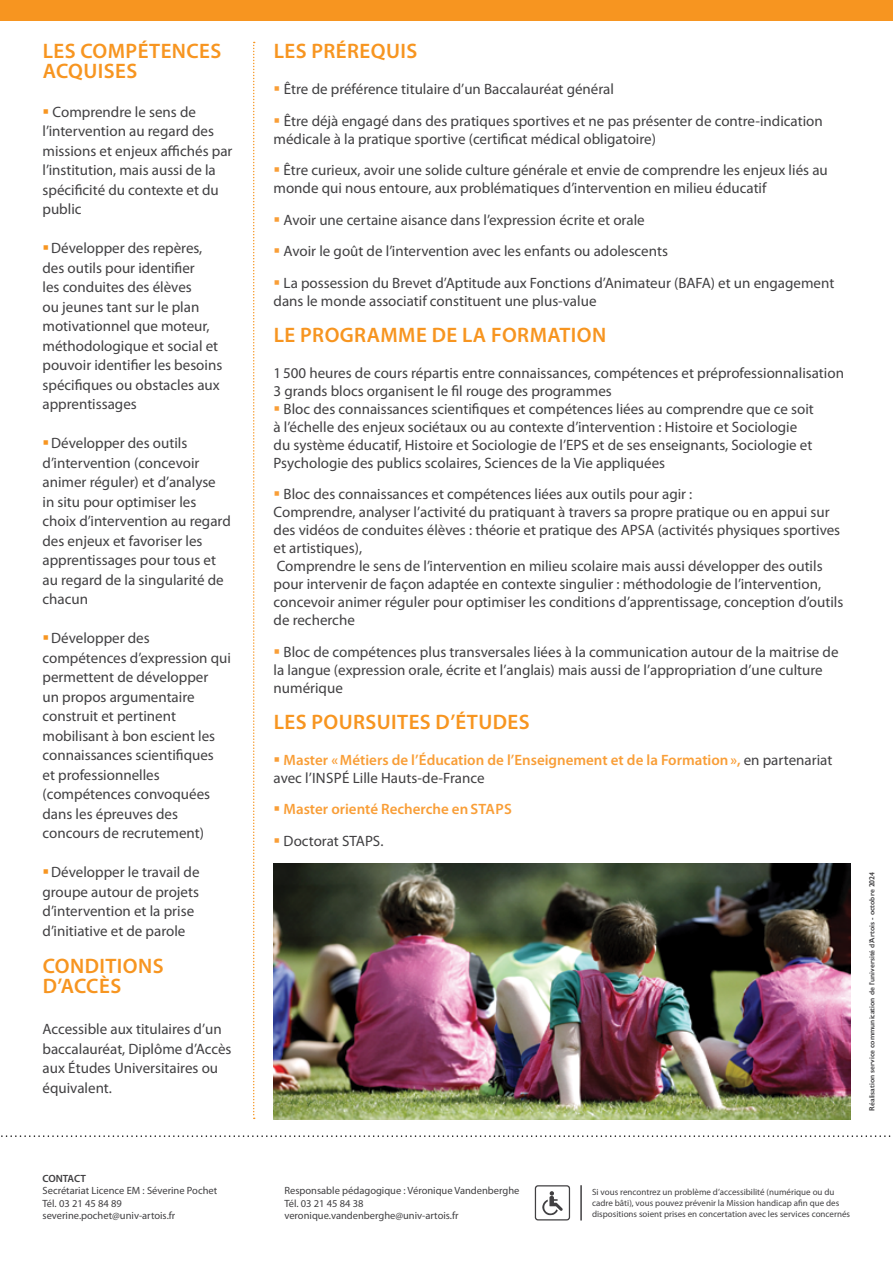
<style>
.page{position:relative;width:893px;height:1263px;background:#fff}
.page>*{position:absolute;margin:0;border:0;box-sizing:border-box;transform-origin:0 0}
.t1{font:600 21px/19.5px "Myriad Pro";letter-spacing:.02em;color:#f79520}
.t2{font:15px/19.5px "Myriad Pro";color:#414042}
.t3{font:600 15px/18px "Myriad Pro";color:#f99e37}
.t4{font:10.5px/12.6px "Myriad Pro";color:#414042}
.t5{font:600 10.5px "Myriad Pro";letter-spacing:-.01em;color:#414042}
.t6{font:9px/10.8px "Myriad Pro";color:#414042}
.t7{font:600 7.5px "Gill Sans";color:#414042}
.s1{color:#f79520}
.s2{color:#f99e37}
.s3{font-weight:400;color:#414042}
</style>
<div class="page">
<div style="left:0;top:0;width:893px;height:20px;background:#f79520"></div>
<svg style="left:253px;top:42px;width:2px;height:1077px"></svg>
<img style="left:274px;top:863px;width:576px;height:256px">
<svg style="left:1px;top:1135px;width:890px;height:2px"></svg>
<svg style="left:535px;top:1185px;width:35px;height:35px"></svg>
<hr style="left:580px;top:1185px;width:2px;height:35px;background:#414042">
<h1 class="t1" style="left:43px;top:41px;width:180px">LES COMPÉTENCES<br>ACQUISES</h1>
<p class="t2" style="left:43px;top:102px;width:191px"><span class="s1">▪</span> Comprendre le sens de l’intervention au regard des missions et enjeux affichés par l’institution, mais aussi de la spécificité du contexte et du public</p>
<p class="t2" style="left:43px;top:238px;width:181px"><span class="s1">▪</span>Développer des repères, des outils pour identifier<br>les conduites des élèves<br>ou jeunes tant sur le plan motivationnel que moteur, méthodologique et social et pouvoir identifier les besoins spécifiques ou obstacles aux apprentissages</p>
<p class="t2" style="left:43px;top:433px;width:190px"><span class="s1">▪</span>Développer des outils d’intervention (concevoir animer réguler) et d’analyse in situ pour optimiser les choix d’intervention au regard des enjeux et favoriser les apprentissages pour tous et au regard de la singularité de chacun</p>
<p class="t2" style="left:43px;top:628px;width:190px"><span class="s1">▪</span>Développer des compétences d’expression qui permettent de développer<br>un propos argumentaire construit et pertinent mobilisant à bon escient les connaissances scientifiques<br>et professionnelles (compétences convoquées dans les épreuves des concours de recrutement)</p>
<p class="t2" style="left:43px;top:862px;width:159px"><span class="s1">▪</span>Développer le travail de groupe autour de projets d’intervention et la prise d’initiative et de parole</p>
<h1 class="t1" style="left:43px;top:956px;width:122px">CONDITIONS<br>D’ACCÈS</h1>
<p class="t2" style="left:43px;top:1019px;width:191px">Accessible aux titulaires d’un baccalauréat, Diplôme d’Accès aux Études Universitaires ou équivalent.</p>
<h1 class="t1" style="left:274px;top:41px;width:145px">LES PRÉREQUIS</h1>
<p class="t2" style="left:274px;top:79px;width:342px"><span class="s2">▪</span> Être de préférence titulaire d’un Baccalauréat général</p>
<p class="t2" style="left:274px;top:112px;width:551px;line-height:18px"><span class="s2">▪</span> Être déjà engagé dans des pratiques sportives et ne pas présenter de contre-indication médicale à la pratique sportive (certificat médical obligatoire)</p>
<p class="t2" style="left:274px;top:161px;width:556px;line-height:18px"><span class="s2">▪</span> Être curieux, avoir une solide culture générale et envie de comprendre les enjeux liés au monde qui nous entoure, aux problématiques d’intervention en milieu éducatif</p>
<p class="t2" style="left:274px;top:210px;width:373px"><span class="s2">▪</span> Avoir une certaine aisance dans l’expression écrite et orale</p>
<p class="t2" style="left:274px;top:241px;width:396px"><span class="s2">▪</span> Avoir le goût de l’intervention avec les enfants ou adolescents</p>
<p class="t2" style="left:274px;top:274px;width:562px;line-height:18px"><span class="s2">▪</span> La possession du Brevet d’Aptitude aux Fonctions d’Animateur (BAFA) et un engagement dans le monde associatif constituent une plus-value</p>
<h1 class="t1" style="left:274px;top:324px;width:334px">LE PROGRAMME DE LA FORMATION</h1>
<p class="t2" style="left:274px;top:364px;width:572px;line-height:18px">1500 heures de cours répartis entre connaissances, compétences et préprofessionnalisation<br>3 grands blocs organisent le fil rouge des programmes</p>
<p class="t2" style="left:274px;top:400px;width:542px;line-height:18px"><span class="s2">▪</span> Bloc des connaissances scientifiques et compétences liées au comprendre que ce soit à l’échelle des enjeux sociétaux ou au contexte d’intervention : Histoire et Sociologie du système éducatif, Histoire et Sociologie de l’EPS et de ses enseignants, Sociologie et Psychologie des publics scolaires, Sciences de la Vie appliquées</p>
<p class="t2" style="left:274px;top:485px;width:571px;line-height:18px"><span class="s2">▪</span> Bloc des connaissances et compétences liées aux outils pour agir :<br>Comprendre, analyser l’activité du pratiquant à travers sa propre pratique ou en appui sur des vidéos de conduites élèves : théorie et pratique des APSA (activités physiques sportives et artistiques),<br>Comprendre le sens de l’intervention en milieu scolaire mais aussi développer des outils pour intervenir de façon adaptée en contexte singulier : méthodologie de l’intervention, concevoir animer réguler pour optimiser les conditions d’apprentissage, conception d’outils de recherche</p>
<p class="t2" style="left:274px;top:643px;width:566px;line-height:18px"><span class="s2">▪</span> Bloc de compétences plus transversales liées à la communication autour de la maitrise de la langue (expression orale, écrite et l’anglais) mais aussi de l’appropriation d’une culture numérique</p>
<h1 class="t1" style="left:274px;top:711px;width:257px">LES POURSUITES D’ÉTUDES</h1>
<p class="t3" style="left:274px;top:750px;width:560px">▪ Master «Métiers de l’Éducation de l’Enseignement et de la Formation», <span class="s3">en partenariat avec l’INSPÉ Lille Hauts-de-France</span></p>
<p class="t3" style="left:274px;top:800px;width:240px">▪ Master orienté Recherche enSTAPS</p>
<p class="t2" style="left:274px;top:831px;width:111px"><span class="s2">▪</span> Doctorat STAPS.</p>
<p class="t7" style="left:867px;top:1110px;width:240px;rotate:-90deg">Réalisation service communication de l’université d’Artois - octobre 2024</p>
<p class="t5" style="left:43px;top:1171px;width:45px">CONTACT</p>
<p class="t4" style="left:43px;top:1184px;width:176px">Secrétariat Licence EM : Séverine Pochet<br>Tél. 03 21 45 84 89 severine.pochet@univ-artois.fr</p>
<p class="t4" style="left:284px;top:1184px;width:237px">Responsable pédagogique : Véronique Vandenberghe<br>Tél. 03 21 45 84 38 veronique.vandenberghe@univ-artois.fr</p>
<p class="t6" style="left:592px;top:1186px;width:260px">Si vous rencontrez un problème d’accessibilité (numérique ou du cadre bâti), vous pouvez prévenir la Mission handicap afin que des dispositions soient prises en concertation avec les services concernés</p>
</div>
